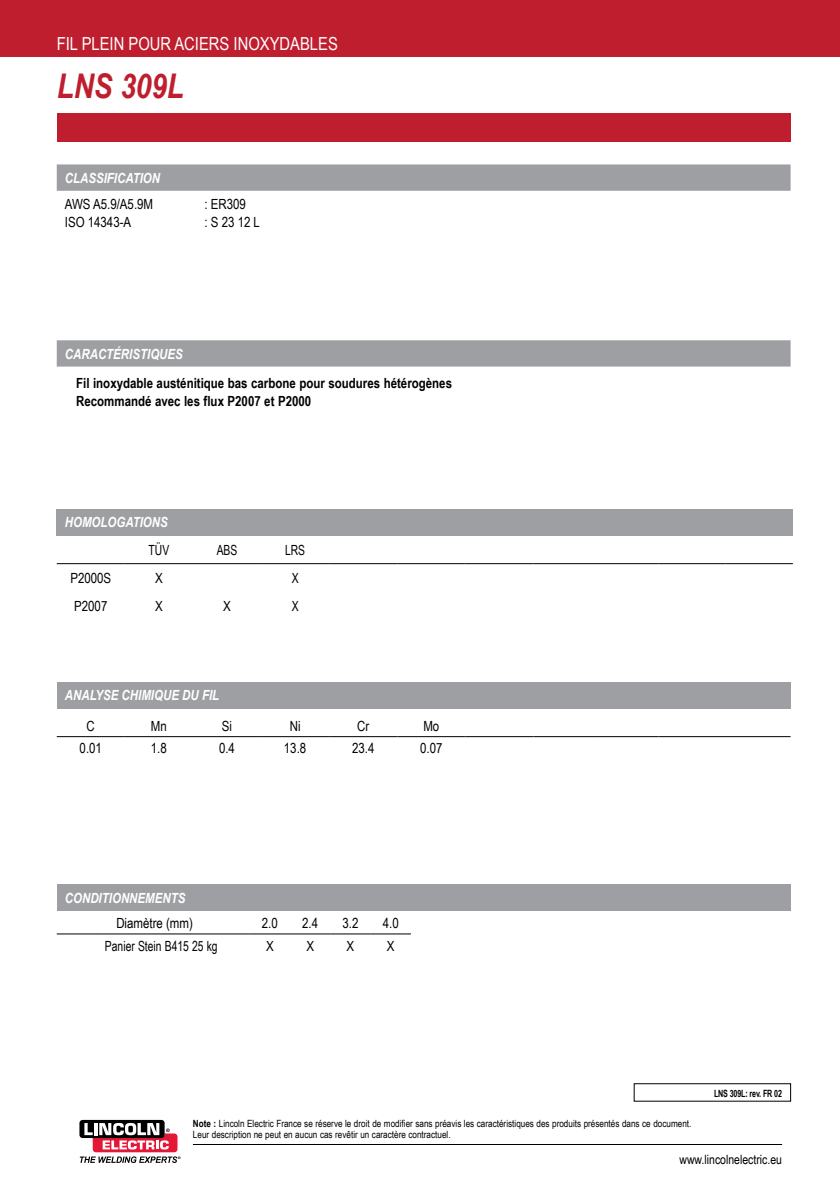
<style>
.page{position:relative;width:840px;height:1191px;background:#fff}
.page>*{position:absolute;margin:0;border:0;box-sizing:border-box;transform-origin:0 0}
.t1{font:italic 700 34px "Arial Narrow";color:#be1e2d}
.t2{font:18px "Arial Narrow";color:#fff}
.t3{font:14px/18px "Arial Narrow";color:#000}
.t4{font:700 14px/18px "Arial Narrow";color:#000}
.t5{font:italic 700 14px "Arial Narrow";color:#fff}
.t6{font:14px "Arial Narrow";color:#000;scale:.9 1}
.t7{font:12.8px "Arial Narrow";color:#000}
.t8{font:10px/11.4px "Arial Narrow";color:#000}
.t9{font:700 10px "Arial Narrow";letter-spacing:-.02em;color:#000;scale:.87 1}
.s1{font-weight:700}
</style>
<div class="page">
<div style="left:0;top:0;width:839px;height:57px;background:#be1e2d"></div>
<hr style="left:193px;top:1144px;width:588px;height:1px;background:#000">
<div style="left:79px;top:1119px;width:85px;height:19px;background:#000;border-radius:3px"></div>
<svg style="left:80px;top:1123px;width:100px;height:40px"></svg>
<div style="left:57px;top:113px;width:733px;height:29px;background:#be1e2d"></div>
<svg style="left:57px;top:164px;width:733px;height:27px;background:#9fa1a4"></svg>
<div style="left:57px;top:340px;width:733px;height:26px;background:#9d9fa2"></div>
<div style="left:57px;top:682px;width:733px;height:26px;background:#9d9fa2"></div>
<hr style="left:57px;top:736px;width:68px;height:1px;background:#000">
<hr style="left:125px;top:736px;width:68px;height:1px;background:#000">
<hr style="left:193px;top:736px;width:68px;height:1px;background:#000">
<hr style="left:261px;top:736px;width:68px;height:1px;background:#000">
<hr style="left:329px;top:736px;width:68px;height:1px;background:#000">
<hr style="left:397px;top:736px;width:68px;height:1px;background:#000">
<hr style="left:465px;top:736px;width:68px;height:1px;background:#000">
<hr style="left:533px;top:736px;width:62px;height:1px;background:#000">
<hr style="left:595px;top:736px;width:63px;height:1px;background:#000">
<hr style="left:658px;top:736px;width:132px;height:1px;background:#000">
<div style="left:57px;top:884px;width:733px;height:27px;background:#9d9fa2"></div>
<hr style="left:57px;top:933px;width:45px;height:1px;background:#000">
<hr style="left:102px;top:933px;width:147px;height:1px;background:#000">
<hr style="left:249px;top:933px;width:41px;height:1px;background:#000">
<hr style="left:290px;top:933px;width:40px;height:1px;background:#000">
<hr style="left:330px;top:933px;width:40px;height:1px;background:#000">
<hr style="left:370px;top:933px;width:40px;height:1px;background:#000">
<div style="left:57px;top:509px;width:735px;height:26px;background:#9d9fa2"></div>
<hr style="left:57px;top:563px;width:68px;height:1px;background:#000">
<hr style="left:125px;top:563px;width:68px;height:1px;background:#000">
<hr style="left:193px;top:563px;width:68px;height:1px;background:#000">
<hr style="left:261px;top:563px;width:68px;height:1px;background:#000">
<hr style="left:329px;top:563px;width:68px;height:1px;background:#000">
<hr style="left:397px;top:563px;width:68px;height:1px;background:#000">
<hr style="left:465px;top:563px;width:68px;height:1px;background:#000">
<hr style="left:533px;top:563px;width:62px;height:1px;background:#000">
<hr style="left:595px;top:563px;width:63px;height:1px;background:#000">
<hr style="left:658px;top:563px;width:67px;height:1px;background:#000">
<hr style="left:725px;top:563px;width:67px;height:1px;background:#000">
<h2 class="t2" style="left:57px;top:30px;width:34px">Fil plein</h2>
<h2 class="t2" style="left:128px;top:30px;width:56px">pouraciers</h2>
<h2 class="t2" style="left:233px;top:30px;width:10px">inox</h2>
<h2 class="t2" style="left:269px;top:30px;width:21px">ydables</h2>
<h1 class="t1" style="left:57px;top:61px;width:129px">LNS 309L</h1>
<h3 class="t5" style="left:65px;top:167px;width:97px">CLASSIFICATION</h3>
<h3 class="t3" style="left:65px;top:194px;width:90px">AWS A5.9/A5.9M<br>ISO 14343-A</h3>
<h3 class="t3" style="left:204px;top:194px;width:57px">: ER309<br>: S 23 12 L</h3>
<h3 class="t5" style="left:65px;top:343px;width:119px">CARACTÉRISTIQUES</h3>
<h3 class="t4" style="left:76px;top:373px;width:377px">Fil inoxydable austénitique bas carbone pour soudures hétérogènes<br>Recommandé avec les flux P2007 et P2000</h3>
<h3 class="t5" style="left:65px;top:512px;width:96px">HOMOLOGATIONS</h3>
<h3 class="t6" style="left:148px;top:539px;width:24px">TÜV</h3>
<h3 class="t6" style="left:216px;top:539px;width:24px">ABS</h3>
<h3 class="t6" style="left:285px;top:539px;width:24px">LRS</h3>
<h3 class="t3" style="left:70px;top:568px;width:42px">P2000S</h3>
<h3 class="t3" style="left:155px;top:568px;width:9px">X</h3>
<h3 class="t6" style="left:291px;top:568px;width:9px">X</h3>
<h3 class="t3" style="left:74px;top:597px;width:35px">P2007</h3>
<h3 class="t3" style="left:155px;top:597px;width:9px">X</h3>
<h3 class="t3" style="left:223px;top:597px;width:9px">X</h3>
<h3 class="t6" style="left:291px;top:596px;width:9px">X</h3>
<h3 class="t5" style="left:65px;top:684px;width:155px">ANALYSE CHIMIQUE DU FIL</h3>
<h3 class="t3" style="left:87px;top:716px;width:10px">C</h3>
<h3 class="t3" style="left:151px;top:716px;width:17px">Mn</h3>
<h3 class="t3" style="left:222px;top:716px;width:12px">Si</h3>
<h3 class="t3" style="left:289px;top:716px;width:12px">Ni</h3>
<h3 class="t3" style="left:357px;top:716px;width:14px">Cr</h3>
<h3 class="t3" style="left:423px;top:716px;width:17px">Mo</h3>
<h3 class="t3" style="left:80px;top:738px;width:24px">0.01</h3>
<h3 class="t3" style="left:151px;top:738px;width:17px">1.8</h3>
<h3 class="t3" style="left:219px;top:738px;width:17px">0.4</h3>
<h3 class="t3" style="left:284px;top:738px;width:24px">13.8</h3>
<h3 class="t3" style="left:352px;top:738px;width:24px">23.4</h3>
<h3 class="t3" style="left:420px;top:738px;width:24px">0.07</h3>
<h3 class="t5" style="left:65px;top:887px;width:121px">CONDITIONNEMENTS</h3>
<h3 class="t3" style="left:116px;top:913px;width:78px">Diamètre (mm)</h3>
<h3 class="t3" style="left:262px;top:913px;width:17px">2.0</h3>
<h3 class="t3" style="left:302px;top:913px;width:17px">2.4</h3>
<h3 class="t3" style="left:342px;top:913px;width:17px">3.2</h3>
<h3 class="t3" style="left:382px;top:913px;width:17px">4.0</h3>
<h3 class="t6" style="left:105px;top:935px;width:127px">Panier Stein B415 25 kg</h3>
<h3 class="t3" style="left:266px;top:936px;width:9px">X</h3>
<h3 class="t3" style="left:306px;top:936px;width:9px">X</h3>
<h3 class="t3" style="left:346px;top:936px;width:9px">X</h3>
<h3 class="t3" style="left:386px;top:936px;width:9px">X</h3>
<p class="t9" style="left:713px;top:1086px;width:80px">LNS 309L: rev. FR 02</p>
<p class="t8" style="left:193px;top:1117px;width:499px"><span class="s1">Note :</span> Lincoln Electric France se réserve le droit de modifier sans préavis les caractéristiques des produits présentés dans ce document.<br>Leur description ne peut en aucun cas revêtir un caractère contractuel.</p>
<p class="t7" style="left:679px;top:1149px;width:104px">www.lincolnelectric.eu</p>
</div>
